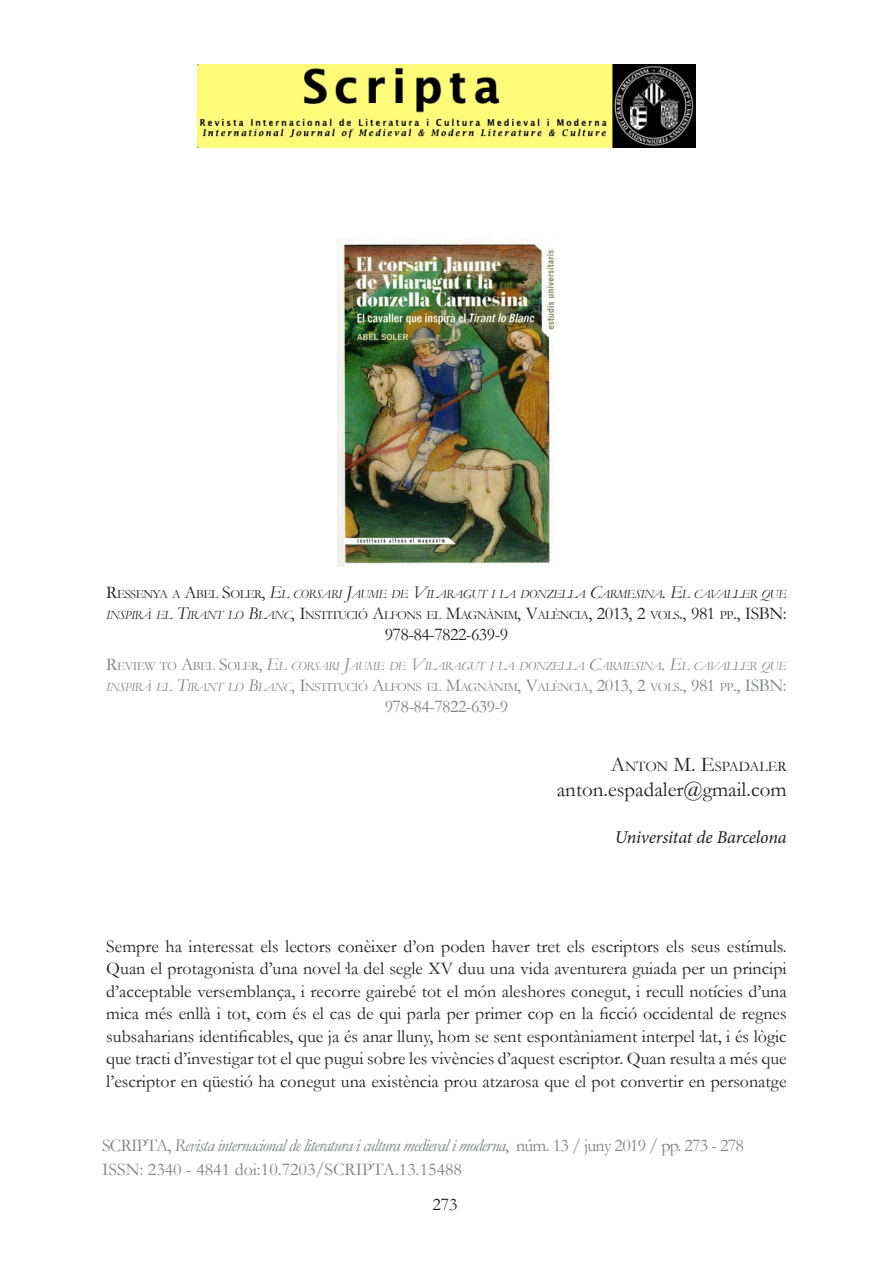
<style>
.page{position:relative;width:893px;height:1263px;background:#fff}
.page>*{position:absolute;margin:0;border:0;box-sizing:border-box;transform-origin:0 0}
.t1{font:21px "Garamond";color:#231f20}
.text_normal{font:18px/22.5px "Garamond";color:#231f20;text-align:justify}
.t2{font:18px/23.2px "Garamond";color:#808285}
.t3{font:italic 18px "Minion Pro";letter-spacing:-.01em;color:#231f20}
.títol_ressenya{font:18px "Garamond";letter-spacing:-.03em;color:#231f20}
.títol_ressenya-2{font:18px "Garamond";letter-spacing:-.03em;color:#808285}
.t4{font:14.7px "Garamond";color:#231f20}
.títol_ressenya-3{font:italic 12.6px/21px "Garamond";letter-spacing:-.045em;color:#231f20}
.títol_ressenya-4{font:italic 12.6px/21px "Garamond";letter-spacing:-.045em;color:#808285;text-align:right}
.títol_ressenya-5{font:12.6px "Garamond";color:#808285}
.s1{font-style:normal;font-size:18px}
.s2{font-style:normal}
.s3{font-size:18px}
.s4{font-size:21px}
.s5{font-style:italic}
</style>
<div class="page">
<img style="left:197px;top:64px;width:499px;height:84px">
<img style="left:337px;top:238px;width:218px;height:329px">
<p class="títol_ressenya-3" style="left:106px;top:584px;width:682px"><span class="s1">R</span><span class="s2">ESSENYA A</span> <span class="s1">A</span><span class="s2">BEL</span> <span class="s1">S</span><span class="s2">OLER</span><span class="s1">,</span> <span class="s3">E</span>L CORSARI <span class="s3">J</span>AUME DE <span class="s3">V</span>ILARAGUT I LA DONZELLA <span class="s3">C</span>ARMESINA<span class="s3">. E</span>L CAVALLER QUE<br>INSPIRÀ EL <span class="s3">T</span>IRANT LO <span class="s3">B</span>LANC<span class="s1">, I</span><span class="s2">NSTITUCIÓ</span> <span class="s1">A</span><span class="s2">LFONS EL</span> <span class="s1">M</span><span class="s2">AGNÀNIM</span> <span class="s1">, V</span><span class="s2">ALÈNCIA</span> <span class="s1">, 2013, 2</span> <span class="s2">VOLS</span><span class="s1">., 981</span> <span class="s2">PP</span><span class="s1">., ISBN :</span></p>
<p class="títol_ressenya" style="left:385px;top:624px;width:125px">978-84-7822-639-9</p>
<p class="títol_ressenya-5" style="left:106px;top:659px;width:19px"><span class="s3">R</span>EVIE</p>
<p class="títol_ressenya-4" style="left:106px;top:656px;width:682px"><span class="s2">W TO</span> <span class="s1">A</span><span class="s2">BEL</span> <span class="s1">S</span><span class="s2">OLER</span><span class="s1">,</span> <span class="s3">E</span>L CORSARI <span class="s3">J</span>AUME DE <span class="s3">V</span>ILARAGUT I LA DONZELLA <span class="s3">C</span>ARMESINA<span class="s3">. E</span>L CAVALLER QUE<br>INSPIRÀ EL <span class="s3">T</span>IRANT LO <span class="s3">B</span>LANC<span class="s1">, I</span><span class="s2">NSTITUCIÓ</span> <span class="s1">A</span><span class="s2">LFONS EL</span> <span class="s1">M</span><span class="s2">AGNÀNIM</span> <span class="s1">, V</span><span class="s2">ALÈNCIA</span> <span class="s1">, 2013, 2</span> <span class="s2">VOLS</span><span class="s1">., 981</span> <span class="s2">PP</span><span class="s1">., ISBN :</span></p>
<p class="títol_ressenya-2" style="left:385px;top:696px;width:125px">978-84-7822-639-9</p>
<p class="t4" style="left:611px;top:757px;width:177px"><span class="s4">A</span>NTON <span class="s4">M. E</span>SPADALER</p>
<p class="t1" style="left:557px;top:777px;width:231px">anton.espadaler@gmail.com</p>
<p class="t3" style="left:615px;top:825px;width:173px">Universitat de Barcelona</p>
<p class="text_normal" style="left:106px;top:935px;width:682px">Sempre ha interessat els lectors conèixer d’on poden haver tret els escriptors els seus estímuls.<br>Quan el protagonista d’una novel·la del segle XV duu una vida aventurera guiada per un principi d’acceptable versemblança, i recorre gairebé tot el món aleshores conegut, i recull notícies d’una mica més enllà i tot, com és el cas de qui parla per primer cop en la ficció occidental de regnes subsaharians identificables, que ja és anar lluny, hom se sent espontàniament interpel·lat, i és lògic que tracti d’investigar tot el que pugui sobre les vivències d’aquest escriptor. Quan resulta a més que l’escriptor en qüestió ha conegut una existència prou atzarosa que el pot convertir en personatge</p>
<p class="t2" style="left:102px;top:1134px;width:643px">SCRIPTA, <span class="s5">Revista internacional de literatura i cultura medieval i moderna</span>, núm. 13 / juny 2019 / pp. 273 - 278<br>ISSN: 2340 - 4841 doi:10.7203/SCRIPTA.13.15488</p>
<p class="text_normal" style="left:432px;top:1192px;width:27px">273</p>
</div>
